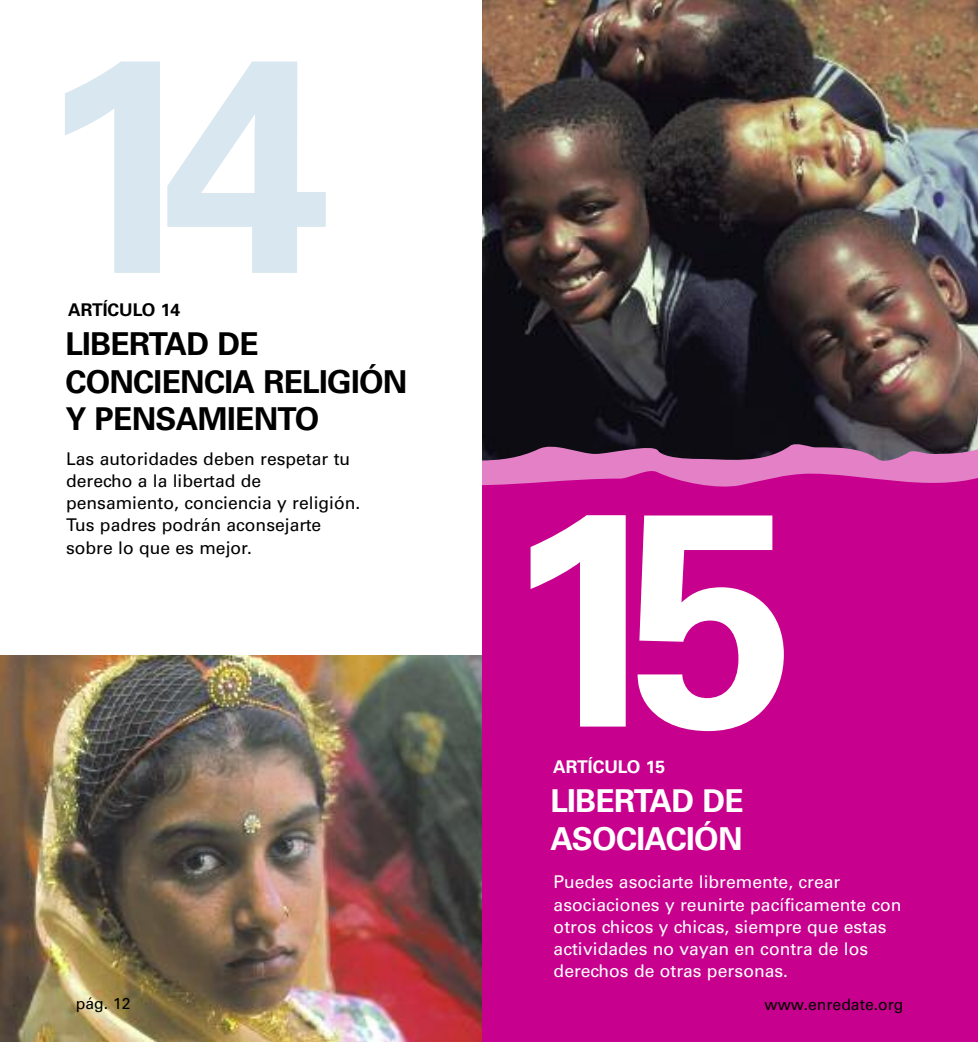
<style>
.page{position:relative;width:978px;height:1042px;background:#fff}
.page>*{position:absolute;margin:0;border:0;box-sizing:border-box;transform-origin:0 0}
.t1{font:700 302.75px "Univers";color:#d8e7f0}
.t2{font:700 302.75px "Univers";color:#fff}
.t3{font:700 31.5px/37.8px "Univers";letter-spacing:-.02em;color:#000}
.t4{font:700 31.5px/37.8px "Univers";letter-spacing:-.02em;color:#fff}
.t5{font:17.5px/22.2px "Univers";color:#fff}
.t6{font:17.5px/22.2px "Univers";color:#000}
.t7{font:700 17.5px "Univers";color:#000}
.t8{font:700 17.5px "Univers";color:#fff}
.t9{font:15.75px "Univers";color:#000}
</style>
<div class="page">
<img style="left:0;top:655px;width:482px;height:387px">
<div style="left:482px;top:0;width:495px;height:1042px;background:#c7008d"></div>
<img style="left:482px;top:0;width:495px;height:441px">
<svg style="left:482px;top:441px;width:495px;height:46px;background:#a95191"></svg>
<h1 class="t1" style="left:36px;top:55px;width:296px">14</h1>
<p class="t7" style="left:68px;top:303px;width:114px">ARTÍCULO 14</p>
<h2 class="t3" style="left:65px;top:328px;width:343px">LIBERTAD DE<br>CONCIENCIA RELIGIÓN<br>Y PENSAMIENTO</h2>
<p class="t6" style="left:66px;top:449px;width:296px">Las autoridades deben respetar tu derecho a la libertad de pensamiento, conciencia y religión.<br>Tus padres podrán aconsejarte sobre lo que es mejor.</p>
<h1 class="t2" style="left:501px;top:508px;width:296px">15</h1>
<p class="t8" style="left:553px;top:760px;width:114px">ARTÍCULO 15</p>
<h2 class="t4" style="left:550px;top:785px;width:195px">LIBERTAD DE<br>ASOCIACIÓN</h2>
<p class="t5" style="left:553px;top:872px;width:349px">Puedes asociarte libremente, crear asociaciones y reunirte pacíficamente con otros chicos y chicas, siempre que estas actividades no vayan en contra de los derechos de otras personas.</p>
<p class="t9" style="left:76px;top:997px;width:56px">pág. 12</p>
<p class="t9" style="left:764px;top:998px;width:140px">www.enredate.org</p>
</div>
